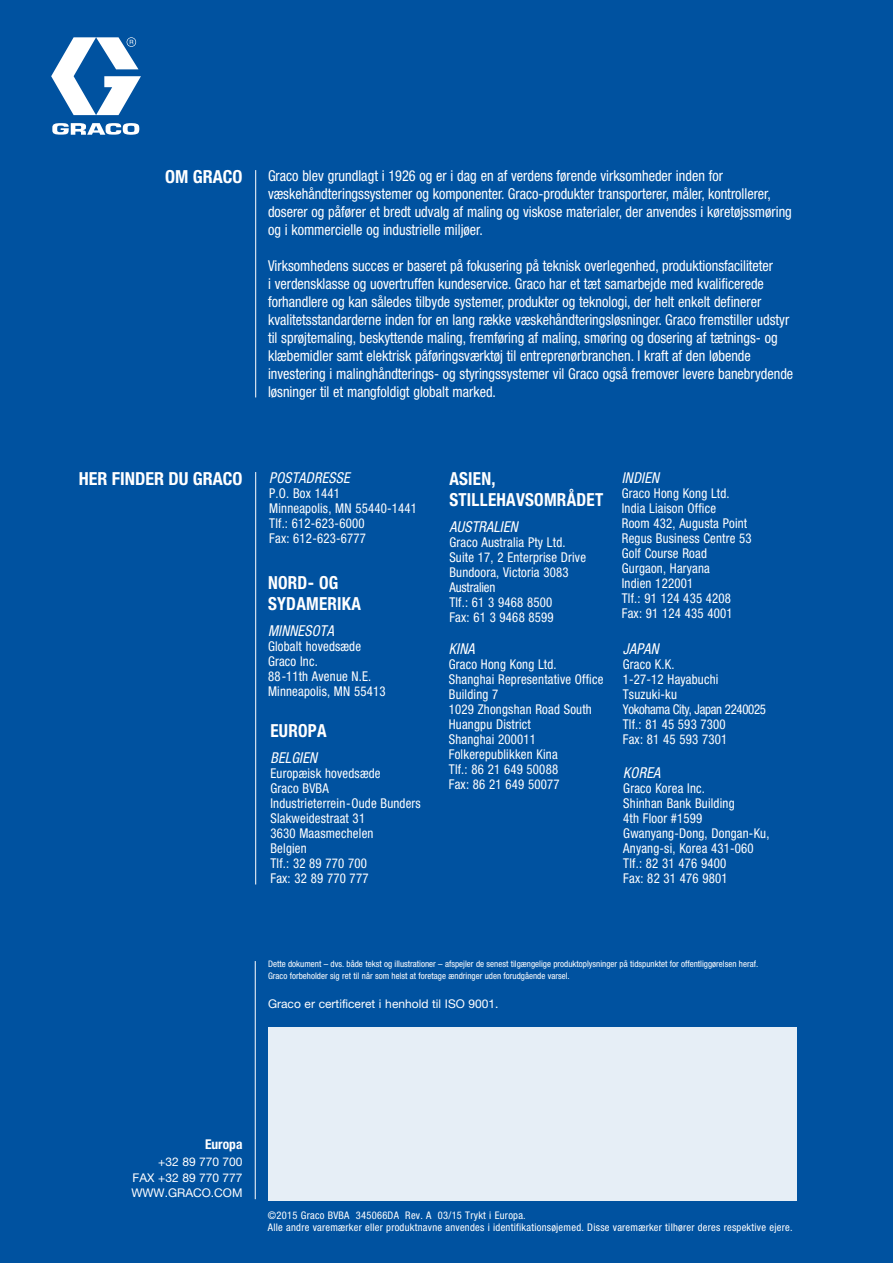
<style>
.page{position:relative;width:893px;height:1263px;background:#0052a0}
.page>*{position:absolute;margin:0;border:0;box-sizing:border-box;transform-origin:0 0}
.t1{font:700 condensed 18px/21.6px "Helvetica Neue LT Std";letter-spacing:.015em;color:#fff;scale:.95 1}
.t2{font:700 condensed 18px "Helvetica Neue LT Std";letter-spacing:.015em;color:#fff}
.t3{font:condensed 15px/18px "Helvetica Neue LT Std";color:#fff;scale:.95 1}
.t4{font:italic condensed 15px "Helvetica Neue LT Std";letter-spacing:.015em;color:#fff;scale:.95 1}
.t5{font:condensed 13.5px/15px "Helvetica Neue LT Std";letter-spacing:.015em;color:#fff;scale:.95 1}
.t6{font:700 condensed 13.5px "Helvetica Neue LT Std";color:#fff}
.t7{font:12px/16.5px "Helvetica Neue LT Std";color:#fff;text-align:right}
.t8{font:condensed 10.5px/12px "Helvetica Neue LT Std";letter-spacing:.025em;color:#fff}
.t9{font:condensed 9px/12px "Helvetica Neue LT Std";color:#fff}
</style>
<div class="page">
<svg style="left:51px;top:37px;width:90px;height:98px"></svg>
<div style="left:268px;top:1027px;width:529px;height:173px;background:#e6eef6"></div>
<hr style="left:255px;top:170px;width:1px;height:227px;background:#fff">
<hr style="left:255px;top:961px;width:1px;height:238px;background:#fff">
<hr style="left:255px;top:472px;width:1px;height:412px;background:#fff">
<p class="t2" style="left:165px;top:170px;width:79px">OM GRACO</p>
<p class="t3" style="left:268px;top:168px;width:553px">Graco blev grundlagt i 1926 og er i dag en af verdens førende virksomheder inden for væskehåndteringssystemer og komponenter. Graco-produkter transporterer, måler, kontrollerer, doserer og påfører et bredt udvalg af maling og viskose materialer, der anvendes i køretøjssmøring og i kommercielle og industrielle miljøer.</p>
<p class="t3" style="left:268px;top:258px;width:554px">Virksomhedens succes er baseret på fokusering på teknisk overlegenhed, produktionsfaciliteter<br>i verdensklasse og uovertruffen kundeservice. Graco har et tæt samarbejde med kvalificerede forhandlere og kan således tilbyde systemer, produkter og teknologi, der helt enkelt definerer kvalitetsstandarderne inden for en lang række væskehåndteringsløsninger. Graco fremstiller udstyr til sprøjtemaling, beskyttende maling, fremføring af maling, smøring og dosering af tætnings- og klæbemidler samt elektrisk påføringsværktøj til entreprenørbranchen. I kraft af den løbende investering i malinghåndterings- og styringssystemer vil Graco også fremover levere banebrydende løsninger til et mangfoldigt globalt marked.</p>
<p class="t2" style="left:79px;top:472px;width:165px">HER FINDER DU GRACO</p>
<p class="t1" style="left:449px;top:470px;width:163px">ASIEN,<br>STILLEHAVSOMRÅDET</p>
<p class="t4" style="left:449px;top:521px;width:74px">AUSTRALIEN</p>
<p class="t5" style="left:449px;top:536px;width:145px">Graco Australia Pty Ltd.<br>Suite 17, 2 Enterprise Drive<br>Bundoora, Victoria 3083<br>Australien<br>Tlf.: 61 3 9468 8500<br>Fax: 61 3 9468 8599</p>
<p class="t4" style="left:269px;top:472px;width:86px">POSTADRESSE</p>
<p class="t5" style="left:269px;top:487px;width:157px">P.O. Box 1441<br>Minneapolis, MN 55440-1441<br>Tlf.: 612-623-6000<br>Fax: 612-623-6777</p>
<p class="t1" style="left:268px;top:573px;width:99px">NORD- OG<br>SYDAMERIKA</p>
<p class="t4" style="left:268px;top:625px;width:71px">MINNESOTA</p>
<p class="t5" style="left:268px;top:640px;width:125px">Globalt hovedsæde<br>Graco Inc.<br>88-11th Avenue N.E.<br>Minneapolis, MN 55413</p>
<p class="t4" style="left:449px;top:643px;width:29px">KINA</p>
<p class="t5" style="left:449px;top:658px;width:164px">Graco Hong Kong Ltd.<br>Shanghai Representative Office<br>Building 7<br>1029 Zhongshan Road South<br>Huangpu District<br>Shanghai 200011<br>Folkerepublikken Kina<br>Tlf.: 86 21 649 50088<br>Fax: 86 21 649 50077</p>
<p class="t1" style="left:270px;top:722px;width:61px">EUROPA</p>
<p class="t4" style="left:270px;top:752px;width:51px">BELGIEN</p>
<p class="t5" style="left:270px;top:767px;width:160px">Europæisk hovedsæde<br>Graco BVBA<br>Industrieterrein-Oude Bunders<br>Slakweidestraat 31<br>3630 Maasmechelen<br>Belgien<br>Tlf.: 32 89 770 700<br>Fax: 32 89 770 777</p>
<p class="t4" style="left:622px;top:472px;width:41px">INDIEN</p>
<p class="t5" style="left:622px;top:487px;width:138px">Graco Hong Kong Ltd.<br>India Liaison Office<br>Room 432, Augusta Point<br>Regus Business Centre 53<br>Golf Course Road<br>Gurgaon, Haryana<br>Indien 122001<br>Tlf.: 91 124 435 4208<br>Fax: 91 124 435 4001</p>
<p class="t4" style="left:623px;top:644px;width:39px">JAPAN</p>
<p class="t5" style="left:623px;top:659px;width:152px">Graco K.K.<br>1-27-12 Hayabuchi<br>Tsuzuki-ku<br>Yokohama City, Japan 2240025<br>Tlf.: 81 45 593 7300<br>Fax: 81 45 593 7301</p>
<p class="t4" style="left:623px;top:767px;width:40px">KOREA</p>
<p class="t5" style="left:623px;top:782px;width:155px">Graco Korea Inc.<br>Shinhan Bank Building<br>4th Floor #1599<br>Gwanyang-Dong, Dongan-Ku,<br>Anyang-si, Korea 431-060<br>Tlf.: 82 31 476 9400<br>Fax: 82 31 476 9801</p>
<p class="t9" style="left:268px;top:959px;width:492px">Dette dokument – dvs. både tekst og illustrationer – afspejler de senest tilgængelige produktoplysninger på tidspunktet for offentliggørelsen heraf.<br>Graco forbeholder sig ret til når som helst at foretage ændringer uden forudgående varsel.</p>
<p class="t7" style="left:268px;top:997px;width:232px">Graco er certificeret i henhold til ISO 9001.</p>
<p class="t6" style="left:205px;top:1140px;width:39px">Europa</p>
<p class="t7" style="left:133px;top:1155px;width:111px">+32 89 770 700<br>FAX +32 89 770 777</p>
<p class="t7" style="left:131px;top:1186px;width:113px">WWW.GRACO.COM</p>
<p class="t8" style="left:268px;top:1210px;width:526px">©2015 Graco BVBA 345066DA Rev. A 03/15 Trykt i Europa.<br>Alle andre varemærker eller produktnavne anvendes i identifikationsøjemed. Disse varemærker tilhører deres respektive ejere.</p>
</div>
